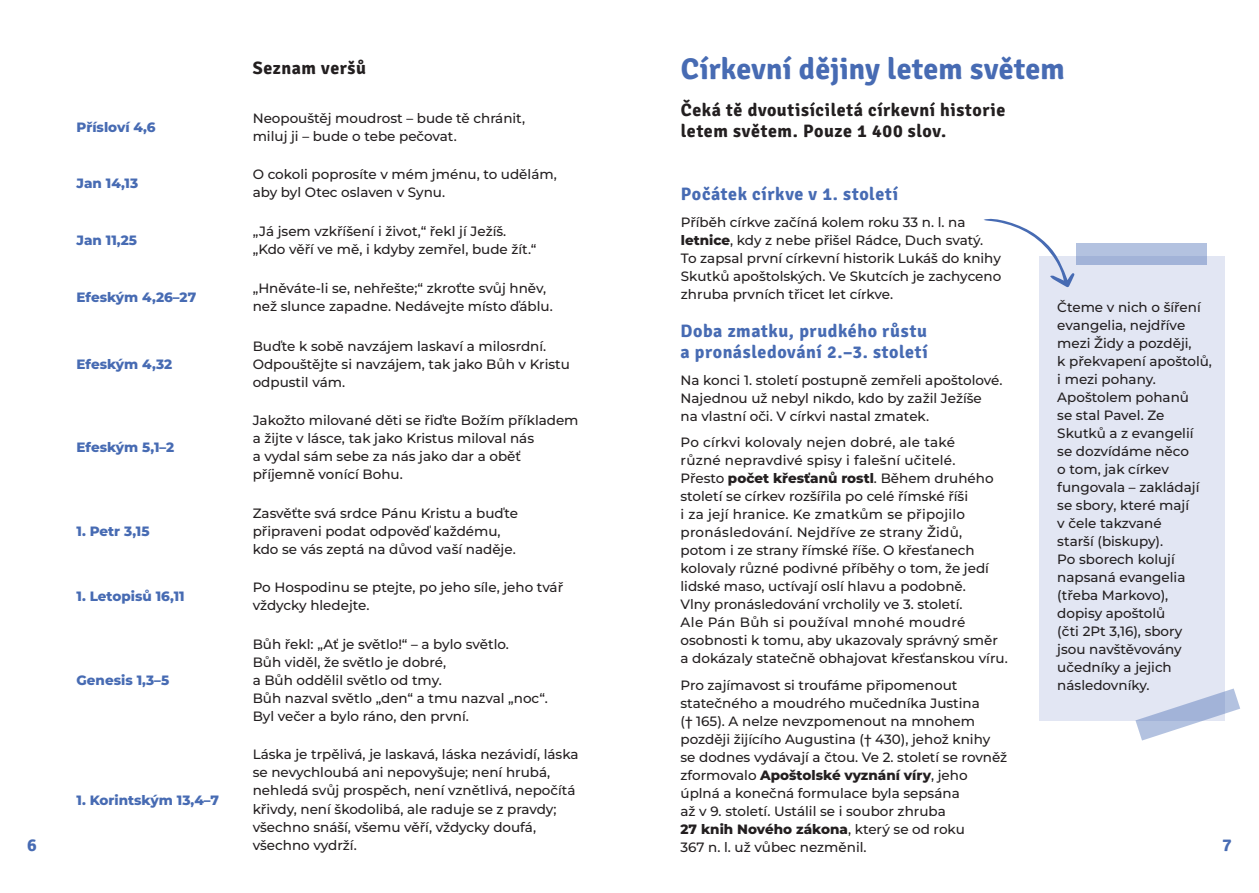
<style>
.page{position:relative;width:1259px;height:893px;background:#fff}
.page>*{position:absolute;margin:0;border:0;box-sizing:border-box;transform-origin:0 0}
.Nadpis{font:300 30px "Signika";letter-spacing:.005em;color:#476bb3}
.podnadpis{font:300 18px/21px "Signika";letter-spacing:.03em;color:#476bb3}
.podnadpis-2{font:300 18px/21px "Signika";letter-spacing:.03em;color:#231f20}
.hl__text{font:500 13.5px/18px "Montserrat";color:#231f20}
.hl__text-2{font:800 13.5px "Montserrat";color:#476bb3}
.s1{font-weight:800}
</style>
<div class="page">
<div style="left:1039px;top:257px;width:185px;height:464px;background:#e2e6f3"></div>
<div style="left:1076px;top:243px;width:131px;height:22px;background:linear-gradient(to right,#acbcdd,#acbcdd)"></div>
<svg style="left:1135px;top:688px;width:105px;height:52px"></svg>
<svg style="left:983px;top:218px;width:91px;height:69px"></svg>
<p class="Nadpis" style="left:681px;top:48px;width:385px">Církevní dějiny letem světem</p>
<p class="podnadpis-2" style="left:681px;top:98px;width:326px">Čeká tě dvoutisíciletá církevní historie letem světem. Pouze 1 400 slov.</p>
<p class="podnadpis-2" style="left:253px;top:57px;width:115px">Seznam veršů</p>
<p class="hl__text-2" style="left:77px;top:118px;width:81px">Přísloví 4,6</p>
<p class="hl__text" style="left:253px;top:108px;width:274px">Neopouštěj moudrost – bude tě chránit, miluj ji – bude o tebe pečovat.</p>
<p class="hl__text-2" style="left:77px;top:174px;width:63px">Jan 14,13</p>
<p class="hl__text" style="left:253px;top:165px;width:305px">O cokoli poprosíte v mém jménu, to udělám, aby byl Otec oslaven v Synu.</p>
<p class="hl__text-2" style="left:77px;top:231px;width:62px">Jan 11,25</p>
<p class="hl__text" style="left:253px;top:222px;width:285px">„Já jsem vzkříšení i život,“ řekl jí Ježíš. „Kdo věří ve mě, i kdyby zemřel, bude žít.“</p>
<p class="hl__text-2" style="left:77px;top:288px;width:121px">Efeským 4,26–27</p>
<p class="hl__text" style="left:253px;top:279px;width:301px">„Hněváte-li se, nehřešte;“ zkroťte svůj hněv, než slunce zapadne. Nedávejte místo ďáblu.</p>
<p class="podnadpis" style="left:681px;top:182px;width:219px">Počátek církve v 1. století</p>
<p class="hl__text" style="left:681px;top:213px;width:322px">Příběh církve začíná kolem roku 33 n. l. na <span class="s1">letnice</span>, kdy z nebe přišel Rádce, Duch svatý.<br>To zapsal první církevní historik Lukáš do knihy Skutků apoštolských. Ve Skutcích je zachyceno zhruba prvních třicet let církve.</p>
<p class="hl__text" style="left:1057px;top:298px;width:156px">Čteme v nich o šíření evangelia, nejdříve mezi Židy a později,<br>k překvapení apoštolů, i mezi pohany.<br>Apoštolem pohanů<br>se stal Pavel. Ze<br>Skutků a z evangelií<br>se dozvídáme něco<br>o tom, jak církev fungovala – zakládají se sbory, které mají<br>v čele takzvané<br>starší (biskupy).<br>Po sborech kolují napsaná evangelia (třeba Markovo), dopisy apoštolů<br>(čti 2Pt 3,16), sbory jsou navštěvovány učedníky a jejich následovníky.</p>
<p class="podnadpis" style="left:680px;top:320px;width:249px">Doba zmatku, prudkého růstu a pronásledování 2.–3. století</p>
<p class="hl__text" style="left:680px;top:371px;width:324px">Na konci 1. století postupně zemřeli apoštolové.<br>Najednou už nebyl nikdo, kdo by zažil Ježíše<br>na vlastní oči. V církvi nastal zmatek.</p>
<p class="hl__text" style="left:680px;top:433px;width:329px">Po církvi kolovaly nejen dobré, ale také<br>různé nepravdivé spisy i falešní učitelé.<br>Přesto <span class="s1">počet křesťanů rostl</span>. Během druhého století se církev rozšířila po celé římské říši<br>i za její hranice. Ke zmatkům se připojilo pronásledování. Nejdříve ze strany Židů, potom i ze strany římské říše. O křesťanech kolovaly různé podivné příběhy o tom, že jedí lidské maso, uctívají oslí hlavu a podobně.<br>Vlny pronásledování vrcholily ve 3. století.<br>Ale Pán Bůh si používal mnohé moudré osobnosti k tomu, aby ukazovaly správný směr a dokázaly statečně obhajovat křesťanskou víru.</p>
<p class="hl__text" style="left:680px;top:676px;width:328px">Pro zajímavost si troufáme připomenout statečného a moudrého mučedníka Justina<br>(† 165). A nelze nevzpomenout na mnohem později žijícího Augustina († 430), jehož knihy se dodnes vydávají a čtou. Ve 2. století se rovněž zformovalo <span class="s1">Apoštolské vyznání víry</span>, jeho úplná a konečná formulace byla sepsána<br>až v 9. století. Ustálil se i soubor zhruba<br><span class="s1">27 knih Nového zákona</span>, který se od roku<br>367 n. l. už vůbec nezměnil.</p>
<p class="hl__text" style="left:253px;top:336px;width:319px">Buďte k sobě navzájem laskaví a milosrdní.<br>Odpouštějte si navzájem, tak jako Bůh v Kristu odpustil vám.</p>
<p class="hl__text-2" style="left:77px;top:355px;width:97px">Efeským 4,32</p>
<p class="hl__text" style="left:253px;top:411px;width:327px">Jakožto milované děti se řiďte Božím příkladem a žijte v lásce, tak jako Kristus miloval nás<br>a vydal sám sebe za nás jako dar a oběť příjemně vonící Bohu.</p>
<p class="hl__text-2" style="left:77px;top:438px;width:99px">Efeským 5,1–2</p>
<p class="hl__text" style="left:253px;top:504px;width:267px">Zasvěťte svá srdce Pánu Kristu a buďte připraveni podat odpověď každému, kdo se vás zeptá na důvod vaší naděje.</p>
<p class="hl__text-2" style="left:77px;top:522px;width:75px">1. Petr 3,15</p>
<p class="hl__text-2" style="left:77px;top:587px;width:110px">1. Letopisů 16,11</p>
<p class="hl__text" style="left:253px;top:578px;width:312px">Po Hospodinu se ptejte, po jeho síle, jeho tvář vždycky hledejte.</p>
<p class="hl__text" style="left:253px;top:635px;width:297px">Bůh řekl: „Ať je světlo!“ – a bylo světlo.<br>Bůh viděl, že světlo je dobré,<br>a Bůh oddělil světlo od tmy.<br>Bůh nazval světlo „den“ a tmu nazval „noc“.<br>Byl večer a bylo ráno, den první.</p>
<p class="hl__text-2" style="left:77px;top:671px;width:94px">Genesis 1,3–5</p>
<p class="hl__text" style="left:253px;top:745px;width:327px">Láska je trpělivá, je laskavá, láska nezávidí, láska se nevychloubá ani nepovyšuje; není hrubá, nehledá svůj prospěch, není vznětlivá, nepočítá křivdy, není škodolibá, ale raduje se z pravdy; všechno snáší, všemu věří, vždycky doufá, všechno vydrží.</p>
<p class="hl__text-2" style="left:77px;top:791px;width:144px">1. Korintským 13,4–7</p>
<h2 class="podnadpis" style="left:27px;top:834px;width:11px">6</h2>
<h2 class="podnadpis" style="left:1222px;top:834px;width:11px">7</h2>
</div>
